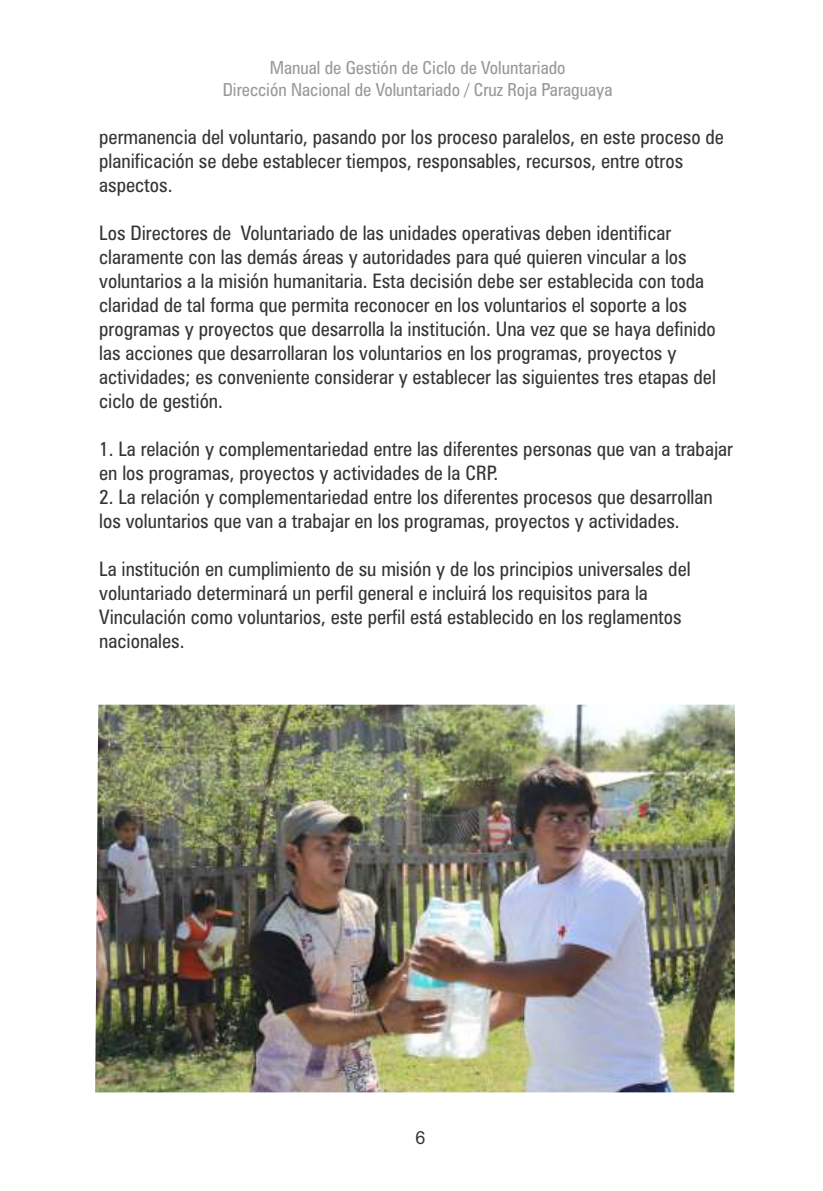
<style>
.page{position:relative;width:823px;height:1191px;background:#fff}
.page>*{position:absolute;margin:0;border:0;box-sizing:border-box;transform-origin:0 0}
.t1{font:condensed 20px/24px "Zurich BT";color:#373435}
.t2{font:condensed 18px/21.6px "Zurich BT";color:#96989a;text-align:center}
.t3{font:18px "Arial";color:#373435}
</style>
<div class="page">
<img style="left:95px;top:704px;width:638px;height:388px">
<p class="t2" style="left:223px;top:59px;width:391px">Manual de Gestión de Ciclo de Voluntariado<br>Dirección Nacional de Voluntariado / Cruz Roja Paraguaya</p>
<p class="t1" style="left:99px;top:127px;width:626px">permanencia del voluntario, pasando por los proceso paralelos, en este proceso de planificación se debe establecer tiempos, responsables, recursos, entre otros aspectos.</p>
<p class="t1" style="left:99px;top:223px;width:617px">Los Directores de Voluntariado de las unidades operativas deben identificar claramente con las demás áreas y autoridades para qué quieren vincular a los voluntarios a la misión humanitaria. Esta decisión debe ser establecida con toda claridad de tal forma que permita reconocer en los voluntarios el soporte a los programas y proyectos que desarrolla la institución. Una vez que se haya definido las acciones que desarrollaran los voluntarios en los programas, proyectos y actividades; es conveniente considerar y establecer las siguientes tres etapas del ciclo de gestión.</p>
<p class="t1" style="left:99px;top:439px;width:635px">1. La relación y complementariedad entre las diferentes personas que van a trabajar en los programas, proyectos y actividades de la CRP.</p>
<p class="t1" style="left:99px;top:487px;width:614px">2. La relación y complementariedad entre los diferentes procesos que desarrollan los voluntarios que van a trabajar en los programas, proyectos y actividades.</p>
<p class="t1" style="left:99px;top:559px;width:592px">La institución en cumplimiento de su misión y de los principios universales del voluntariado determinará un perfil general e incluirá los requisitos para la Vinculación como voluntarios, este perfil está establecido en los reglamentos nacionales.</p>
<p class="t3" style="left:415px;top:1130px;width:12px">6</p>
</div>
